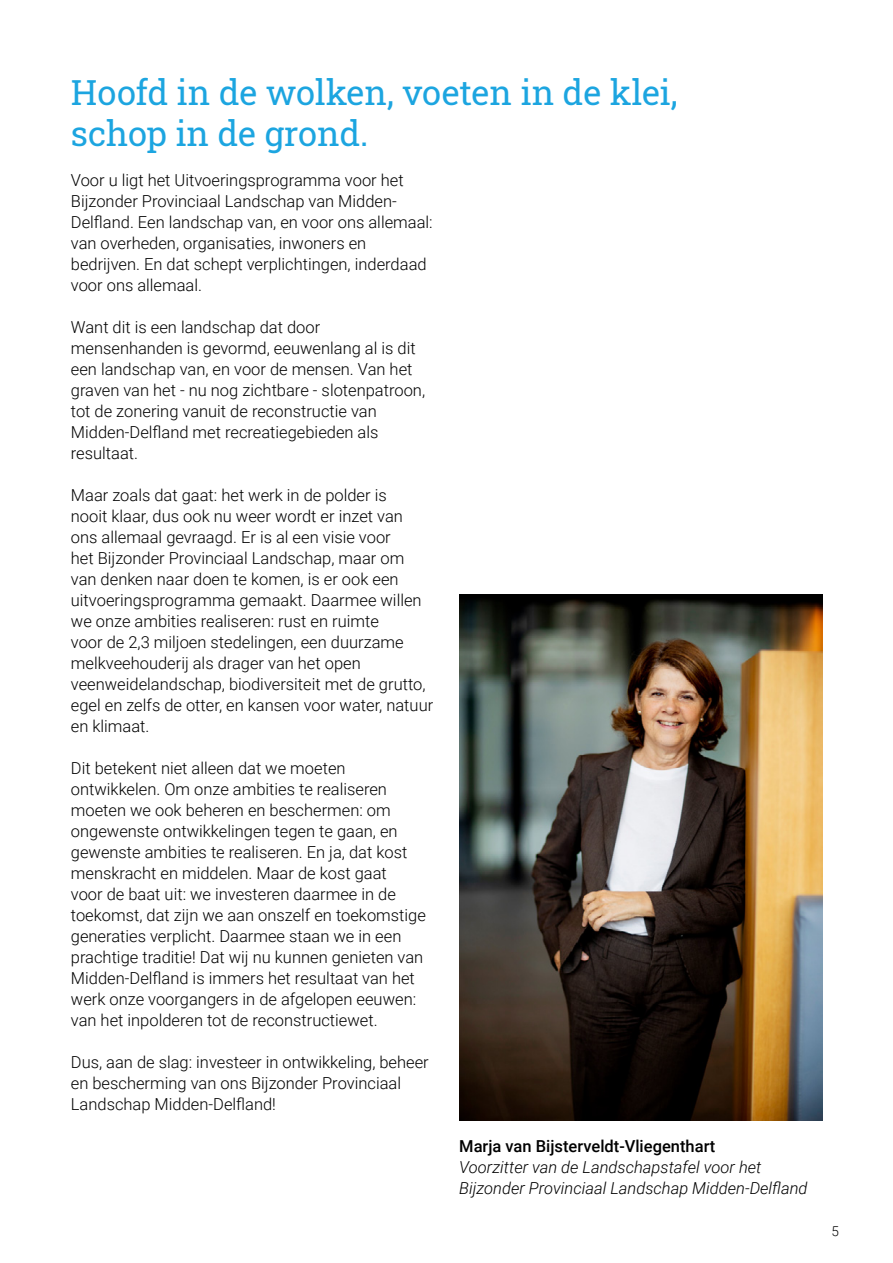
<style>
.page{position:relative;width:893px;height:1263px;background:#fff}
.page>*{position:absolute;margin:0;border:0;box-sizing:border-box;transform-origin:0 0}
.t1{font:34.5px/41.4px "Roboto Slab";color:#1ca5e0}
.t2{font:300 16.5px/21px "Roboto";color:#000}
.t3{font:italic 300 16.5px/21px "Roboto";color:#000}
.t4{font:500 16.5px "Roboto";color:#000}
.t5{font:300 13.5px "Roboto";color:#000}
</style>
<div class="page">
<img style="left:459px;top:595px;width:363px;height:525px">
<h1 class="t1" style="left:71px;top:71px;width:608px">Hoofd in de wolken, voeten in de klei, schop in de grond.</h1>
<p class="t2" style="left:71px;top:169px;width:363px">Voor u ligt het Uitvoeringsprogramma voor het Bijzonder Provinciaal Landschap van Midden-Delfland. Een landschap van, en voor ons allemaal: van overheden, organisaties, inwoners en bedrijven. En dat schept verplichtingen, inderdaad voor ons allemaal.</p>
<p class="t2" style="left:71px;top:316px;width:356px">Want dit is een landschap dat door mensenhanden is gevormd, eeuwenlang al is dit een landschap van, en voor de mensen. Van het graven van het - nu nog zichtbare - slotenpatroon, tot de zonering vanuit de reconstructie van Midden-Delfland met recreatiegebieden als resultaat.</p>
<p class="t2" style="left:71px;top:484px;width:364px">Maar zoals dat gaat: het werk in de polder is<br>nooit klaar, dus ook nu weer wordt er inzet van ons allemaal gevraagd. Er is al een visie voor<br>het Bijzonder Provinciaal Landschap, maar om van denken naar doen te komen, is er ook een uitvoeringsprogramma gemaakt. Daarmee willen we onze ambities realiseren: rust en ruimte<br>voor de 2,3 miljoen stedelingen, een duurzame melkveehouderij als drager van het open veenweidelandschap, biodiversiteit met de grutto, egel en zelfs de otter, en kansen voor water, natuur en klimaat.</p>
<p class="t2" style="left:71px;top:757px;width:357px">Dit betekent niet alleen dat we moeten ontwikkelen. Om onze ambities te realiseren moeten we ook beheren en beschermen: om ongewenste ontwikkelingen tegen te gaan, en gewenste ambities te realiseren. En ja, dat kost menskracht en middelen. Maar de kost gaat<br>voor de baat uit: we investeren daarmee in de toekomst, dat zijn we aan onszelf en toekomstige generaties verplicht. Daarmee staan we in een prachtige traditie! Dat wij nu kunnen genieten van Midden-Delfland is immers het resultaat van het werk onze voorgangers in de afgelopen eeuwen: van het inpolderen tot de reconstructiewet.</p>
<p class="t2" style="left:71px;top:1051px;width:359px">Dus, aan de slag: investeer in ontwikkeling, beheer en bescherming van ons Bijzonder Provinciaal<br>Landschap Midden-Delfland!</p>
<p class="t4" style="left:459px;top:1134px;width:258px">Marja van Bijsterveldt-Vliegenthart</p>
<p class="t3" style="left:459px;top:1156px;width:350px">Voorzitter van de Landschapstafel voor het<br>Bijzonder Provinciaal Landschap Midden-Delfland</p>
<p class="t5" style="left:831px;top:1221px;width:9px">5</p>
</div>
